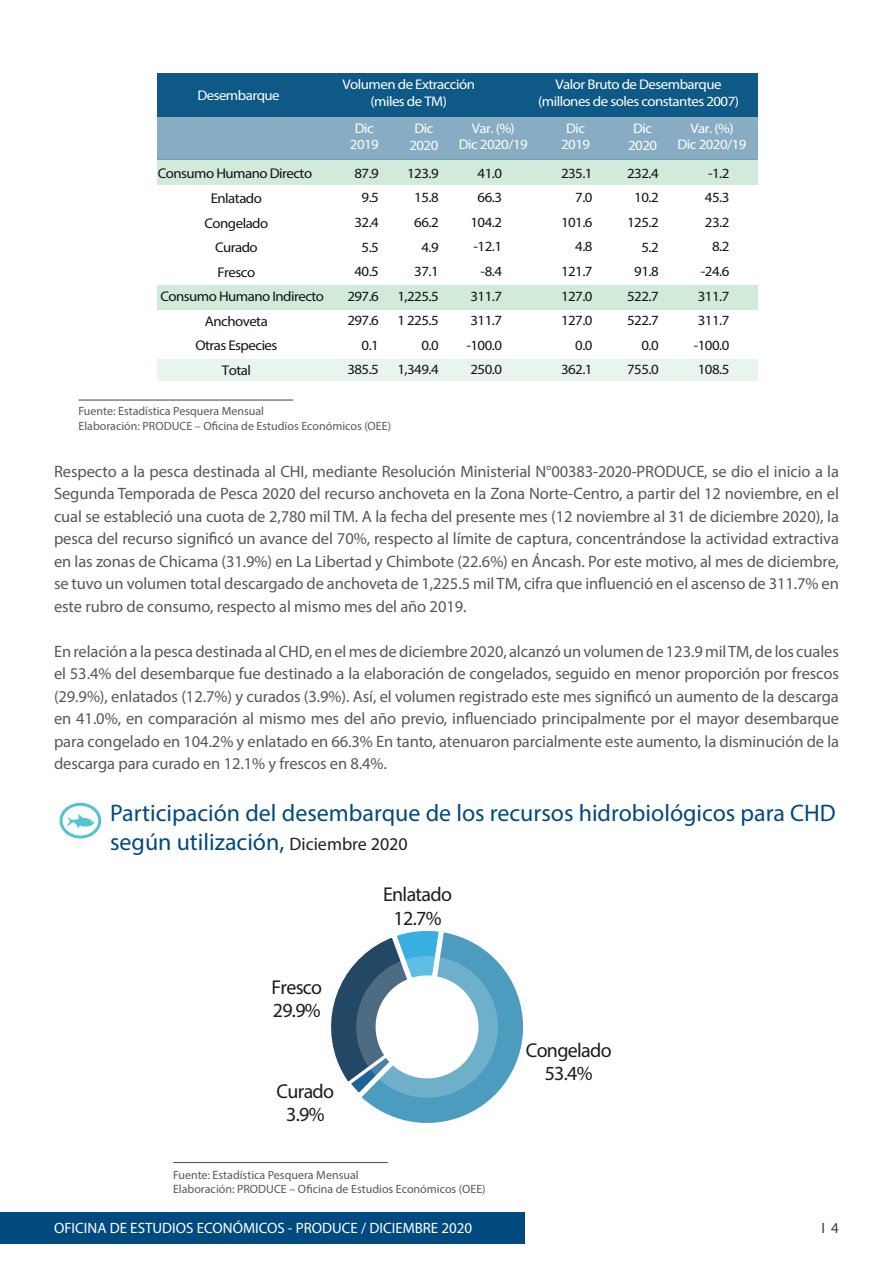
<style>
.page{position:relative;width:893px;height:1263px;background:#fff}
.page>*{position:absolute;margin:0;border:0;box-sizing:border-box;transform-origin:0 0}
.t1{font:24px/28.8px "Myriad Pro";color:#004a7f}
.t2{font:20.1px/23.2px "Pluto Sans Cond";letter-spacing:-.035em;color:#1d1e1c;text-align:center}
.t3{font:16.5px/22.5px "Myriad Pro";letter-spacing:-.005em;color:#57585a;text-align:justify}
.t4{font:15px "Myriad Pro";color:#fff}
.t5{font:15px "Myriad Pro";color:#3e3e3f}
.t6{font:14.1px/24.5px "Pluto Sans Cond";letter-spacing:-.035em;color:#111416;text-align:right;scale:1.06 1}
.t7{font:700 14.1px "Pluto Sans Cond";letter-spacing:-.035em;color:#111416;scale:1.06 1}
.t8{font:13.95px/16.8px "Pluto Sans Cond";letter-spacing:-.035em;color:#fff;text-align:center;scale:1.06 1}
.t9{font:12px "Myriad Pro";color:#57585a}
.s1{font-size:18px;color:#231f20}
.s2{font-weight:700}
</style>
<div class="page">
<div style="left:0;top:1212px;width:525px;height:32px;background:#004a7f"></div>
<hr style="left:892px;top:1212px;width:1px;height:32px;background:#004a7f">
<hr style="left:78px;top:399px;width:215px;height:2px;background:#57585a">
<div style="left:157px;top:360px;width:601px;height:21px;background:#e8f4ec"></div>
<div style="left:157px;top:285px;width:601px;height:25px;background:#d1eada"></div>
<div style="left:157px;top:159px;width:601px;height:25px;background:#d1eada"></div>
<div style="left:157px;top:117px;width:601px;height:42px;background:#87acc3"></div>
<div style="left:157px;top:73px;width:601px;height:44px;background:#0f5987"></div>
<svg style="left:331px;top:930px;width:192px;height:193px"></svg>
<hr style="left:173px;top:1162px;width:215px;height:1px;background:#57585a">
<div style="left:60px;top:803px;width:41px;height:35px;border:3px solid #50c4cf;border-radius:50%"></div>
<svg style="left:67px;top:814px;width:27px;height:14px"></svg>
<p class="t8" style="left:197px;top:87px;width:79px">Desembarque</p>
<p class="t8" style="left:343px;top:76px;width:126px">Volumen de Extracción (miles de TM)</p>
<p class="t8" style="left:538px;top:76px;width:191px">Valor Bruto de Desembarque (millones de soles constantes 2007)</p>
<p class="t7" style="left:158px;top:165px;width:147px">Consumo Humano Directo</p>
<p class="t6" style="left:211px;top:186px;width:50px">Enlatado</p>
<p class="t6" style="left:204px;top:210px;width:62px">Congelado</p>
<p class="t6" style="left:215px;top:235px;width:42px">Curado</p>
<p class="t6" style="left:218px;top:259px;width:37px">Fresco</p>
<p class="t7" style="left:160px;top:288px;width:156px">Consumo Humano Indirecto</p>
<p class="t6" style="left:205px;top:308px;width:61px">Anchoveta</p>
<p class="t6" style="left:195px;top:333px;width:79px">Otras Especies</p>
<p class="t7" style="left:222px;top:361px;width:29px">Total</p>
<p class="t8" style="left:561px;top:119px;width:29px">Dic<br>2019</p>
<p class="t8" style="left:628px;top:120px;width:29px">Dic<br>2020</p>
<p class="t8" style="left:678px;top:119px;width:66px">Var. (%)<br>Dic 2020/19</p>
<p class="t6" style="left:627px;top:161px;width:31px">232.4<br>10.2<br>125.2<br>5.2<br>91.8<br>522.7<br>522.7<br>0.0<br>755.0</p>
<p class="t6" style="left:694px;top:161px;width:35px">-1.2<br>45.3<br>23.2<br>8.2 -24.6<br>311.7<br>311.7 -100.0<br>108.5</p>
<p class="t8" style="left:350px;top:119px;width:29px">Dic<br>2019</p>
<p class="t8" style="left:409px;top:120px;width:29px">Dic<br>2020</p>
<p class="t8" style="left:459px;top:119px;width:66px">Var. (%)<br>Dic 2020/19</p>
<p class="t6" style="left:397px;top:161px;width:40px">123.9<br>15.8<br>66.2<br>4.9<br>37.1<br>1,225.5<br>1 225.5<br>0.0<br>1,349.4</p>
<p class="t6" style="left:466px;top:161px;width:35px">41.0<br>66.3<br>104.2 -12.1 -8.4<br>311.7<br>311.7 -100.0<br>250.0</p>
<p class="t6" style="left:561px;top:161px;width:31px">235.1<br>7.0<br>101.6<br>4.8<br>121.7<br>127.0<br>127.0<br>0.0<br>362.1</p>
<p class="t6" style="left:347px;top:161px;width:31px">87.9<br>9.5<br>32.4<br>5.5<br>40.5<br>297.6<br>297.6<br>0.1<br>385.5</p>
<p class="t9" style="left:78px;top:404px;width:187px">Fuente: Estadística Pesquera Mensual</p>
<p class="t9" style="left:78px;top:418px;width:314px">Elaboración: PRODUCE – Oficina de Estudios Económicos (OEE)</p>
<p class="t3" style="left:54px;top:460px;width:786px">Respecto a la pesca destinada al CHI, mediante Resolución Ministerial N°00383-2020-PRODUCE, se dio el inicio a la Segunda Temporada de Pesca 2020 del recurso anchoveta en la Zona Norte-Centro, a partir del 12 noviembre, en el cual se estableció una cuota de 2,780 mil TM. A la fecha del presente mes (12 noviembre al 31 de diciembre 2020), la pesca del recurso significó un avance del 70%, respecto al límite de captura, concentrándose la actividad extractiva en las zonas de Chicama (31.9%) en La Libertad y Chimbote (22.6%) en Áncash. Por este motivo, al mes de diciembre, se tuvo un volumen total descargado de anchoveta de 1,225.5 mil TM, cifra que influenció en el ascenso de 311.7% en este rubro de consumo, respecto al mismo mes del año 2019.</p>
<p class="t3" style="left:54px;top:640px;width:787px">En relación a la pesca destinada al CHD, en el mes de diciembre 2020, alcanzó un volumen de 123.9 mil TM, de los cuales el 53.4% del desembarque fue destinado a la elaboración de congelados, seguido en menor proporción por frescos (29.9%), enlatados (12.7%) y curados (3.9%). Así, el volumen registrado este mes significó un aumento de la descarga en 41.0%, en comparación al mismo mes del año previo, influenciado principalmente por el mayor desembarque para congelado en 104.2% y enlatado en 66.3% En tanto, atenuaron parcialmente este aumento, la disminución de la descarga para curado en 12.1% y frescos en 8.4%.</p>
<p class="t1" style="left:110px;top:798px;width:727px">Participación del desembarque de los recursos hidrobiológicos para CHD según utilización, <span class="s1">Diciembre 2020</span></p>
<p class="t2" style="left:271px;top:975px;width:52px;text-align:left">Fresco<br><span class="s2">29.9%</span></p>
<p class="t2" style="left:277px;top:1079px;width:59px">Curado<br><span class="s2">3.9%</span></p>
<p class="t2" style="left:383px;top:883px;width:70px">Enlatado<br>12<span class="s2">.7%</span></p>
<p class="t9" style="left:173px;top:1167px;width:187px">Fuente: Estadística Pesquera Mensual</p>
<p class="t9" style="left:173px;top:1182px;width:314px">Elaboración: PRODUCE – Oficina de Estudios Económicos (OEE)</p>
<p class="t2" style="left:526px;top:1038px;width:87px">Congelado<br><span class="s2">53.4%</span></p>
<p class="t4" style="left:54px;top:1219px;width:420px">OFICINA DE ESTUDIOS ECONÓMICOS - PRODUCE / DICIEMBRE 2020</p>
<p class="t5" style="left:821px;top:1219px;width:19px">I 4</p>
</div>
